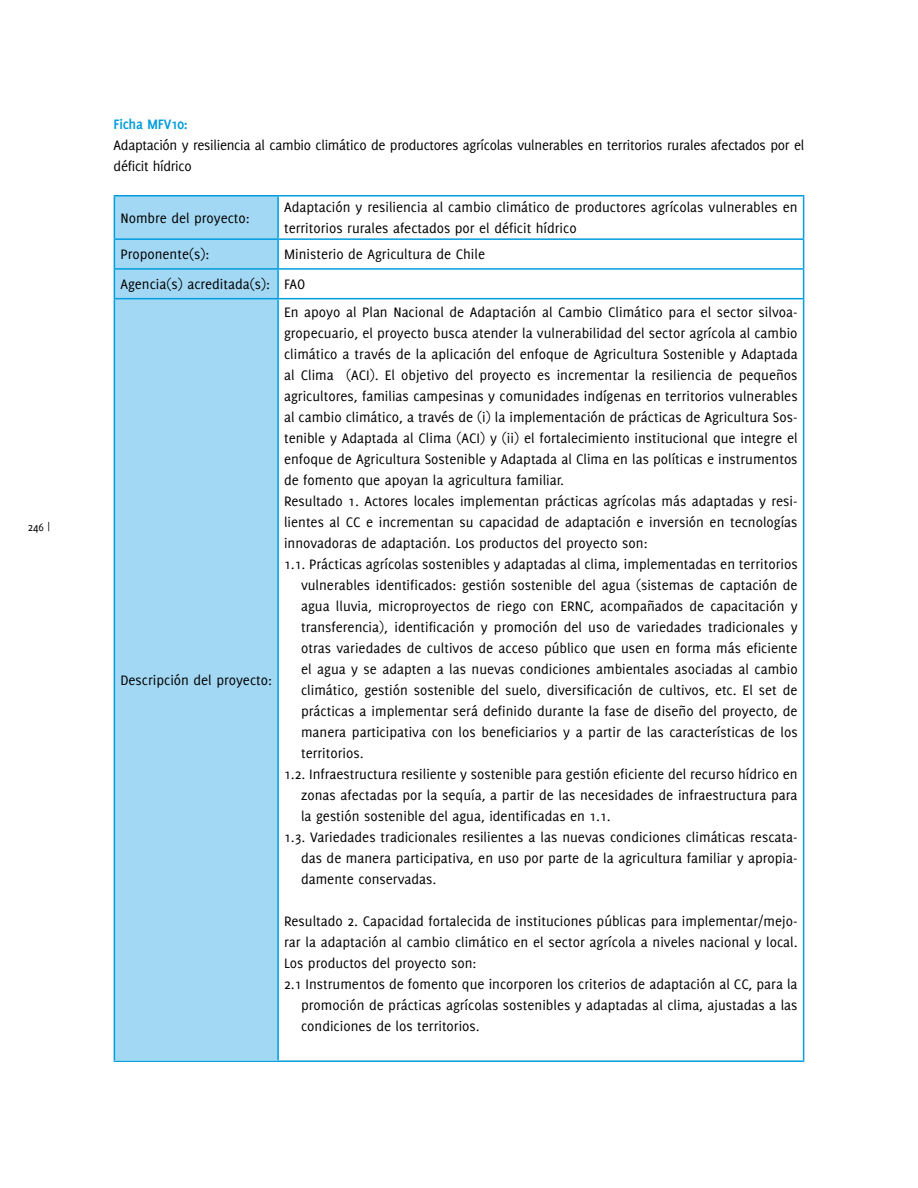
<style>
.page{position:relative;width:918px;height:1188px;background:#fff}
.page>*{position:absolute;margin:0;border:0;box-sizing:border-box;transform-origin:0 0}
.t1{font:15px/21px "Delicious";color:#000}
.t2{font:15px/21px "Delicious";letter-spacing:-.02em;color:#000}
.t3{font:700 15px "Delicious";letter-spacing:-.02em;color:#009cde}
.t4{font:12px "Delicious";color:#000}
</style>
<div class="page">
<div style="left:115px;top:196px;width:162px;height:864px;background:#a2d8f4"></div>
<hr style="left:114px;top:195px;width:164px;height:1px;background:#009cde">
<hr style="left:114px;top:196px;width:1px;height:42px;background:#009cde">
<svg style="left:114px;top:240px;width:1px;height:58px"></svg>
<hr style="left:114px;top:299px;width:1px;height:761px;background:#009cde">
<hr style="left:278px;top:195px;width:526px;height:1px;background:#009cde">
<hr style="left:277px;top:196px;width:2px;height:42px;background:#009cde">
<hr style="left:803px;top:196px;width:1px;height:42px;background:#009cde">
<hr style="left:114px;top:238px;width:164px;height:2px;background:#009cde">
<hr style="left:277px;top:240px;width:2px;height:28px;background:#009cde">
<hr style="left:277px;top:270px;width:2px;height:28px;background:#009cde">
<svg style="left:803px;top:240px;width:1px;height:58px"></svg>
<hr style="left:277px;top:299px;width:2px;height:761px;background:#009cde">
<hr style="left:803px;top:299px;width:1px;height:761px;background:#009cde">
<hr style="left:278px;top:238px;width:526px;height:2px;background:#009cde">
<hr style="left:114px;top:268px;width:164px;height:2px;background:#009cde">
<hr style="left:278px;top:268px;width:526px;height:2px;background:#009cde">
<hr style="left:114px;top:298px;width:164px;height:1px;background:#009cde">
<hr style="left:278px;top:298px;width:526px;height:1px;background:#009cde">
<hr style="left:114px;top:1060px;width:690px;height:2px;background:#009cde">
<p class="t4" style="left:28px;top:521px;width:24px">246 |</p>
<p class="t3" style="left:114px;top:116px;width:76px">Ficha MFV10:</p>
<p class="t2" style="left:114px;top:135px;width:692px">Adaptación y resiliencia al cambio climático de productores agrícolas vulnerables en territorios rurales afectados por el déficit hídrico</p>
<p class="t1" style="left:120px;top:207px;width:131px">Nombre del proyecto:</p>
<p class="t1" style="left:284px;top:197px;width:515px">Adaptación y resiliencia al cambio climático de productores agrícolas vulnerables en territorios rurales afectados por el déficit hídrico</p>
<p class="t1" style="left:120px;top:244px;width:91px">Proponente(s):</p>
<p class="t1" style="left:120px;top:239px;width:366px;line-height:29.7px;text-indent:164px">Ministerio de Agricultura de Chile<br>Agencia(s) acreditada(s): FAO</p>
<p class="t1" style="left:120px;top:669px;width:153px">Descripción del proyecto:</p>
<p class="t1" style="left:284px;top:302px;width:515px">En apoyo al Plan Nacional de Adaptación al Cambio Climático para el sector silvoa-</p>
<p class="t1" style="left:284px;top:323px;width:515px">gropecuario, el proyecto busca atender la vulnerabilidad del sector agrícola al cambio</p>
<p class="t1" style="left:284px;top:344px;width:515px">climático a través de la aplicación del enfoque de Agricultura Sostenible y Adaptada</p>
<p class="t1" style="left:284px;top:365px;width:515px">al Clima (ACI). El objetivo del proyecto es incrementar la resiliencia de pequeños</p>
<p class="t1" style="left:284px;top:386px;width:515px">agricultores, familias campesinas y comunidades indígenas en territorios vulnerables</p>
<p class="t1" style="left:284px;top:407px;width:515px">al cambio climático, a través de (i) la implementación de prácticas de Agricultura Sos-</p>
<p class="t1" style="left:284px;top:428px;width:515px">tenible y Adaptada al Clima (ACI) y (ii) el fortalecimiento institucional que integre el</p>
<p class="t1" style="left:284px;top:449px;width:515px">enfoque de Agricultura Sostenible y Adaptada al Clima en las políticas e instrumentos</p>
<p class="t1" style="left:284px;top:470px;width:282px">de fomento que apoyan la agricultura familiar.</p>
<p class="t1" style="left:284px;top:491px;width:515px">Resultado 1. Actores locales implementan prácticas agrícolas más adaptadas y resi-</p>
<p class="t1" style="left:284px;top:512px;width:515px">lientes al CC e incrementan su capacidad de adaptación e inversión en tecnologías</p>
<p class="t1" style="left:284px;top:533px;width:365px">innovadoras de adaptación. Los productos del proyecto son:</p>
<p class="t1" style="left:284px;top:554px;width:515px">1.1. Prácticas agrícolas sostenibles y adaptadas al clima, implementadas en territorios</p>
<p class="t1" style="left:301px;top:575px;width:498px">vulnerables identificados: gestión sostenible del agua (sistemas de captación de</p>
<p class="t1" style="left:301px;top:596px;width:498px">agua lluvia, microproyectos de riego con ERNC, acompañados de capacitación y</p>
<p class="t1" style="left:301px;top:617px;width:498px">transferencia), identificación y promoción del uso de variedades tradicionales y</p>
<p class="t1" style="left:301px;top:638px;width:498px">otras variedades de cultivos de acceso público que usen en forma más eficiente</p>
<p class="t1" style="left:301px;top:659px;width:498px">el agua y se adapten a las nuevas condiciones ambientales asociadas al cambio</p>
<p class="t1" style="left:301px;top:680px;width:498px">climático, gestión sostenible del suelo, diversificación de cultivos, etc. El set de</p>
<p class="t1" style="left:301px;top:701px;width:498px">prácticas a implementar será definido durante la fase de diseño del proyecto, de</p>
<p class="t1" style="left:301px;top:722px;width:498px">manera participativa con los beneficiarios y a partir de las características de los</p>
<p class="t1" style="left:301px;top:743px;width:64px">territorios.</p>
<p class="t1" style="left:284px;top:764px;width:515px">1.2. Infraestructura resiliente y sostenible para gestión eficiente del recurso hídrico en</p>
<p class="t1" style="left:301px;top:785px;width:498px">zonas afectadas por la sequía, a partir de las necesidades de infraestructura para</p>
<p class="t1" style="left:301px;top:806px;width:311px">la gestión sostenible del agua, identificadas en 1.1.</p>
<p class="t1" style="left:284px;top:827px;width:515px">1.3. Variedades tradicionales resilientes a las nuevas condiciones climáticas rescata-</p>
<p class="t1" style="left:301px;top:848px;width:498px">das de manera participativa, en uso por parte de la agricultura familiar y apropia-</p>
<p class="t1" style="left:301px;top:869px;width:137px">damente conservadas.</p>
<p class="t1" style="left:284px;top:911px;width:515px">Resultado 2. Capacidad fortalecida de instituciones públicas para implementar/mejo-</p>
<p class="t1" style="left:284px;top:932px;width:515px">rar la adaptación al cambio climático en el sector agrícola a niveles nacional y local.</p>
<p class="t1" style="left:284px;top:953px;width:194px">Los productos del proyecto son:</p>
<p class="t1" style="left:284px;top:974px;width:515px">2.1 Instrumentos de fomento que incorporen los criterios de adaptación al CC, para la</p>
<p class="t1" style="left:301px;top:995px;width:498px">promoción de prácticas agrícolas sostenibles y adaptadas al clima, ajustadas a las</p>
<p class="t1" style="left:301px;top:1016px;width:180px">condiciones de los territorios.</p>
</div>
